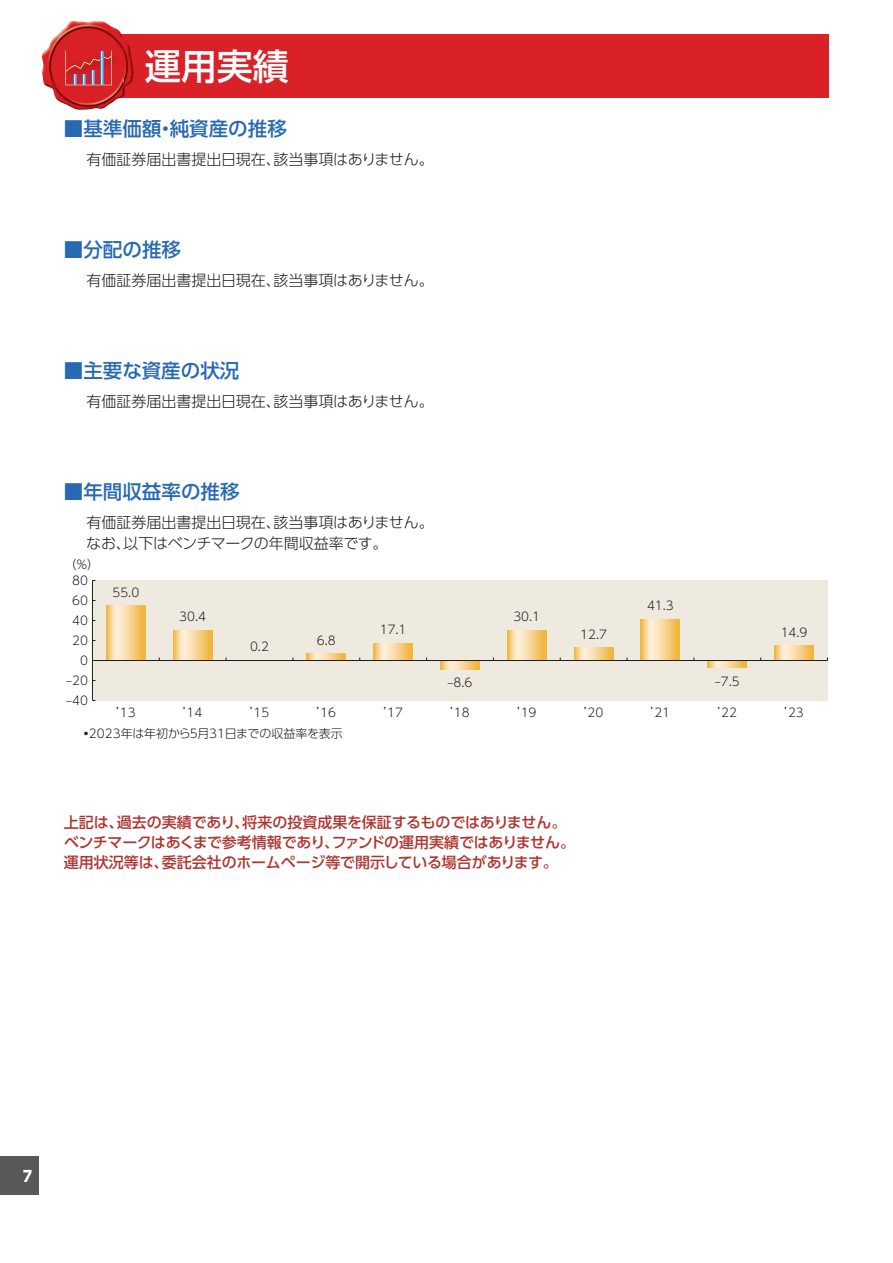
<style>
.page{position:relative;width:893px;height:1263px;background:#fff}
.page>*{position:absolute;margin:0;border:0;box-sizing:border-box;transform-origin:0 0}
.t1{font:500 36px "UD Shin Go Pro";color:#fff}
.t2{font:500 19.5px "UD Shin Go Pro";color:#2869b3}
.t3{font:300 15px/21px "UD Shin Go Pro";color:#231f20}
.t4{font:500 15px/20.2px "UD Shin Go Pro";letter-spacing:-.01em;color:#af3530}
.t5{font:800 15px "UD Shin Go Pro";color:#fff;scale:.9 1}
.t6{font:300 12px "UD Shin Go Pro";color:#231f20}
.t7{font:300 12px "UD Shin Go Pro";letter-spacing:-.02em;color:#231f20}
.s1{font-weight:700}
</style>
<div class="page">
<div style="left:0;top:1157px;width:38px;height:38px;background:#57585a"></div>
<div style="left:83px;top:34px;width:740px;height:64px;background:#da2128"></div>
<hr style="left:825px;top:34px;width:4px;height:64px;background:#da2128">
<img style="left:42px;top:21px;width:92px;height:89px">
<img style="left:59px;top:48px;width:64px;height:35px">
<svg style="left:65px;top:51px;width:47px;height:34px"></svg>
<div style="left:92px;top:580px;width:735px;height:120px;background:#efeadf"></div>
<svg style="left:106px;top:605px;width:39px;height:55px;background:#f6d38f"></svg>
<svg style="left:173px;top:630px;width:39px;height:30px"></svg>
<svg style="left:307px;top:654px;width:39px;height:6px"></svg>
<svg style="left:374px;top:643px;width:39px;height:17px"></svg>
<svg style="left:440px;top:661px;width:39px;height:8px"></svg>
<svg style="left:507px;top:630px;width:39px;height:30px"></svg>
<svg style="left:574px;top:648px;width:39px;height:12px"></svg>
<svg style="left:641px;top:619px;width:39px;height:41px;background:#f7d38f"></svg>
<svg style="left:708px;top:661px;width:39px;height:7px"></svg>
<svg style="left:775px;top:646px;width:39px;height:14px"></svg>
<hr style="left:92px;top:660px;width:735px;height:1px;background:#231f20">
<hr style="left:92px;top:580px;width:1px;height:120px;background:#231f20">
<h1 class="t1" style="left:145px;top:37px;width:145px">運用実績</h1>
<h2 class="t2" style="left:64px;top:112px;width:224px">■基準価額・純資産の推移</h2>
<p class="t3" style="left:86px;top:148px;width:349px">有価証券届出書提出日現在、該当事項はありません。</p>
<h2 class="t2" style="left:64px;top:233px;width:119px">■分配の推移</h2>
<p class="t3" style="left:86px;top:269px;width:349px">有価証券届出書提出日現在、該当事項はありません。</p>
<h2 class="t2" style="left:64px;top:354px;width:177px">■主要な資産の状況</h2>
<p class="t3" style="left:86px;top:390px;width:349px">有価証券届出書提出日現在、該当事項はありません。</p>
<h2 class="t2" style="left:64px;top:475px;width:177px">■年間収益率の推移</h2>
<p class="t3" style="left:86px;top:511px;width:349px">有価証券届出書提出日現在、該当事項はありません。なお、以下はベンチマークの年間収益率です。</p>
<p class="t6" style="left:112px;top:582px;width:28px">55.0</p>
<p class="t6" style="left:179px;top:607px;width:28px">30.4</p>
<p class="t6" style="left:250px;top:637px;width:20px">0.2</p>
<p class="t6" style="left:64px;top:554px;width:36px">（％）</p>
<p class="t6" style="left:72px;top:571px;width:17px">80</p>
<p class="t6" style="left:72px;top:591px;width:17px">60</p>
<p class="t6" style="left:72px;top:611px;width:17px">40</p>
<p class="t6" style="left:380px;top:620px;width:28px">17.1</p>
<p class="t6" style="left:317px;top:630px;width:20px">6.8</p>
<p class="t6" style="left:72px;top:631px;width:17px">20</p>
<p class="t6" style="left:80px;top:651px;width:9px">0</p>
<p class="t6" style="left:66px;top:671px;width:23px">‒20</p>
<p class="t6" style="left:447px;top:673px;width:26px">‒8.6</p>
<p class="t6" style="left:513px;top:607px;width:28px">30.1</p>
<p class="t6" style="left:580px;top:625px;width:28px">12.7</p>
<p class="t6" style="left:647px;top:596px;width:28px">41.3</p>
<p class="t6" style="left:715px;top:672px;width:26px">‒7.5</p>
<p class="t6" style="left:781px;top:622px;width:28px">14.9</p>
<p class="t6" style="left:66px;top:691px;width:23px">‒40</p>
<p class="t6" style="left:116px;top:703px;width:21px">’13</p>
<p class="t6" style="left:183px;top:703px;width:21px">’14</p>
<p class="t6" style="left:250px;top:703px;width:21px">’15</p>
<p class="t6" style="left:317px;top:703px;width:21px">’16</p>
<p class="t6" style="left:383px;top:703px;width:21px">’17</p>
<p class="t6" style="left:450px;top:703px;width:21px">’18</p>
<p class="t6" style="left:517px;top:703px;width:21px">’19</p>
<p class="t6" style="left:584px;top:703px;width:21px">’20</p>
<p class="t6" style="left:651px;top:703px;width:21px">’21</p>
<p class="t6" style="left:717px;top:703px;width:21px">’22</p>
<p class="t6" style="left:784px;top:703px;width:21px">’23</p>
<p class="t7" style="left:80px;top:724px;width:264px"><span class="s1">・</span>2023年は年初から５月31日までの収益率を表示</p>
<p class="t4" style="left:64px;top:811px;width:513px">上記は、過去の実績であり、将来の投資成果を保証するものではありません。ベンチマークはあくまで参考情報であり、ファンドの運用実績ではありません。運用状況等は、委託会社のホームページ等で開示している場合があります。</p>
<p class="t5" style="left:23px;top:1163px;width:11px">7</p>
</div>
